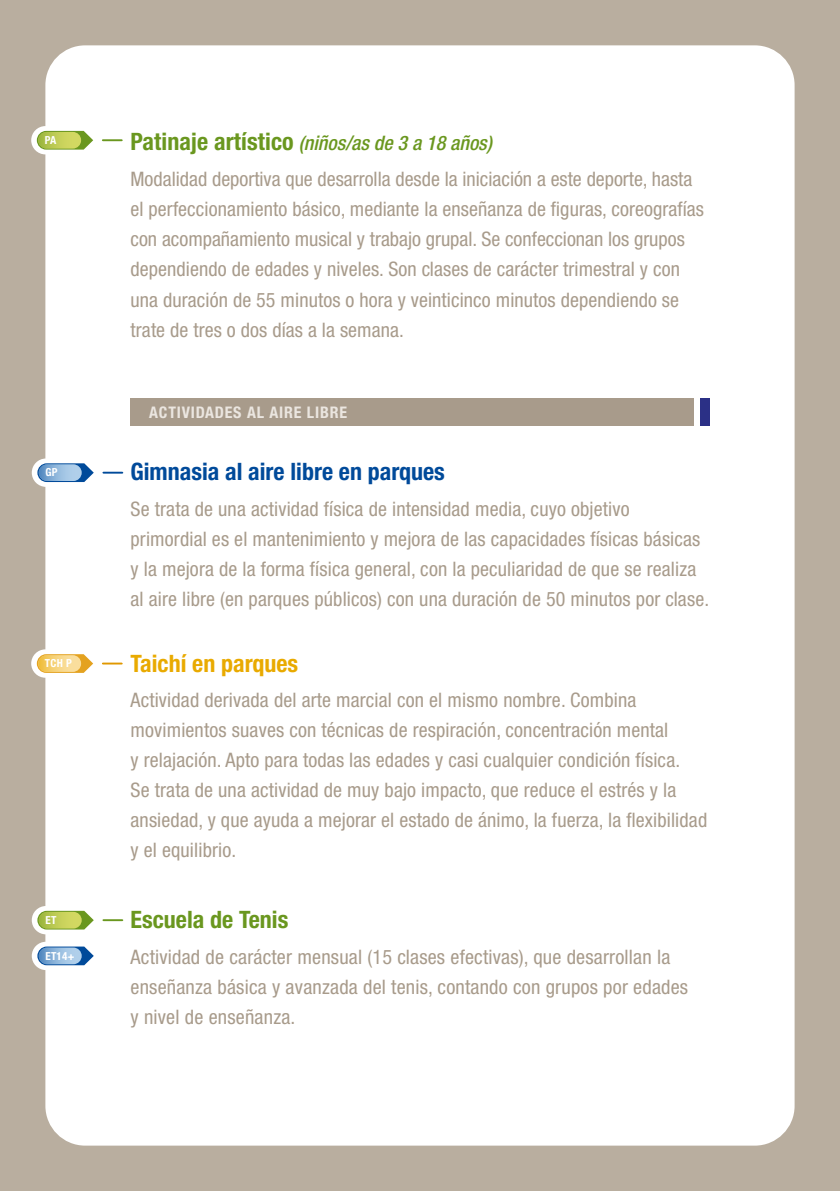
<style>
.page{position:relative;width:840px;height:1191px;background:#fff}
.page>*{position:absolute;margin:0;border:0;box-sizing:border-box;transform-origin:0 0}
.t1{font:700 condensed 24px "Helvetica Neue";color:#004a9a}
.t2{font:700 condensed 24px "Helvetica Neue";color:#e9aa00}
.t3{font:700 condensed 24px "Helvetica Neue";color:#6a971f}
.t4{font:condensed 20px/30px "Helvetica Neue";letter-spacing:.01em;color:#a89b8b}
.t5{font:700 condensed 16px "Helvetica Neue";letter-spacing:.05em;color:#ebe6e0}
.t6{font:700 condensed 11px "Helvetica Neue";letter-spacing:.025em;color:#fff}
.s1{font-weight:700;font-size:24px;color:#6a971f}
.s2{font-weight:500;font-style:italic;color:#6a971f}
</style>
<div class="page">
<div style="left:0;top:0;width:839px;height:1191px;background:#b9ae9f"></div>
<div style="left:45px;top:45px;width:749px;height:1100px;background:#fff;border-radius:40px"></div>
<div style="left:130px;top:398px;width:564px;height:28px;background:#a89b8b"></div>
<div style="left:700px;top:398px;width:9px;height:28px;background:#2b3086"></div>
<div style="left:31px;top:126px;width:29px;height:28px;background:#fff;border-radius:50%"></div>
<svg style="left:37px;top:131px;width:56px;height:19px"></svg>
<div style="left:38px;top:132px;width:43px;height:17px;background:linear-gradient(to right,#a2ba42,#dcde68);border-radius:8px"></div>
<svg style="left:103px;top:139px;width:19px;height:2px"></svg>
<div style="left:31px;top:649px;width:29px;height:28px;background:#fff;border-radius:50%"></div>
<svg style="left:37px;top:654px;width:56px;height:19px"></svg>
<svg style="left:38px;top:655px;width:43px;height:17px"></svg>
<svg style="left:103px;top:662px;width:19px;height:2px"></svg>
<div style="left:32px;top:458px;width:28px;height:29px;background:#fff;border-radius:50%"></div>
<svg style="left:37px;top:463px;width:57px;height:19px"></svg>
<svg style="left:39px;top:464px;width:43px;height:17px"></svg>
<svg style="left:103px;top:472px;width:19px;height:1px"></svg>
<div style="left:32px;top:906px;width:28px;height:28px;background:#fff;border-radius:50%"></div>
<svg style="left:37px;top:910px;width:57px;height:19px"></svg>
<div style="left:39px;top:912px;width:43px;height:16px;background:linear-gradient(to right,#a4bb44,#dcde68);border-radius:8px"></div>
<svg style="left:103px;top:919px;width:19px;height:2px"></svg>
<div style="left:32px;top:941px;width:28px;height:29px;background:#fff;border-radius:50%"></div>
<svg style="left:37px;top:946px;width:57px;height:19px"></svg>
<svg style="left:39px;top:947px;width:43px;height:17px"></svg>
<p class="t6" style="left:45px;top:133px;width:13px">PA</p>
<p class="t4" style="left:130px;top:124px;width:563px;line-height:36px"><span class="s1">Patinaje artístico</span> <span class="s2">(niños/as de 3 a 18 años)<br></span>Modalidad deportiva que desarrolla desde la iniciación a este deporte, hasta</p>
<p class="t4" style="left:130px;top:193px;width:574px">el perfeccionamiento básico, mediante la enseñanza de figuras, coreografías con acompañamiento musical y trabajo grupal. Se confeccionan los grupos dependiendo de edades y niveles. Son clases de carácter trimestral y con una duración de 55 minutos o hora y veinticinco minutos dependiendo se trate de tres o dos días a la semana.</p>
<p class="t5" style="left:149px;top:403px;width:199px">ACTIVIDADES AL AIRE LIBRE</p>
<p class="t6" style="left:45px;top:466px;width:14px">GP</p>
<p class="t1" style="left:130px;top:457px;width:315px">Gimnasia al aire libre en parques</p>
<p class="t4" style="left:130px;top:494px;width:580px">Se trata de una actividad física de intensidad media, cuyo objetivo primordial es el mantenimiento y mejora de las capacidades físicas básicas y la mejora de la forma física general, con la peculiaridad de que se realiza al aire libre (en parques públicos) con una duración de 50 minutos por clase.</p>
<p class="t6" style="left:45px;top:657px;width:28px">TCH P</p>
<p class="t2" style="left:130px;top:648px;width:169px">Taichí en parques</p>
<p class="t4" style="left:130px;top:685px;width:578px">Actividad derivada del arte marcial con el mismo nombre. Combina movimientos suaves con técnicas de respiración, concentración mental<br>y relajación. Apto para todas las edades y casi cualquier condición física.<br>Se trata de una actividad de muy bajo impacto, que reduce el estrés y la ansiedad, y que ayuda a mejorar el estado de ánimo, la fuerza, la flexibilidad y el equilibrio.</p>
<p class="t6" style="left:45px;top:913px;width:12px">ET</p>
<p class="t6" style="left:45px;top:949px;width:31px">ET14+</p>
<p class="t3" style="left:130px;top:905px;width:159px">Escuela de Tenis</p>
<p class="t4" style="left:130px;top:941px;width:559px">Actividad de carácter mensual (15 clases efectivas), que desarrollan la enseñanza básica y avanzada del tenis, contando con grupos por edades y nivel de enseñanza.</p>
</div>
